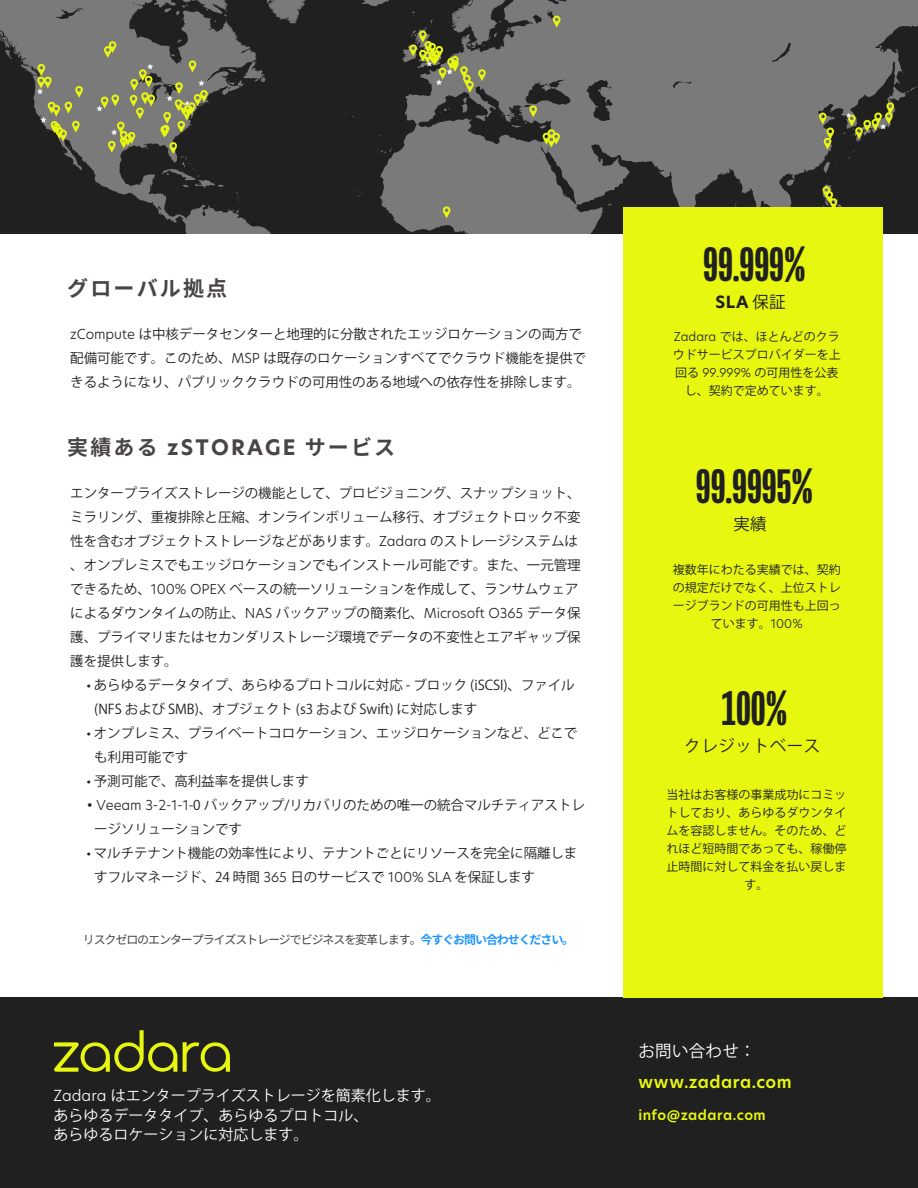
<style>
.page{position:relative;width:918px;height:1188px;background:#fff}
.page>*{position:absolute;margin:0;border:0;box-sizing:border-box;transform-origin:0 0}
.t1{font:500 49.5px "Mongoose";color:#202021}
.t2{font:700 21px "Noto Sans JP";letter-spacing:.105em;color:#494446}
.t3{font:600 16.5px "Hero New";letter-spacing:.03em;color:#e7f70f}
.t4{font:16.5px "Koz Go Pr 6 N";letter-spacing:.035em;color:#202021}
.t5{font:16.5px "Koz Go Pr 6 N";letter-spacing:.02em;color:#fff}
.t6{font:700 16.5px "Hero New";color:#202021}
.t7{font:15px/19.5px "Koz Go Pr 6 N";color:#fff}
.t8{font:13.5px/24px "Koz Go Pr 6 N";letter-spacing:-.005em;color:#202021}
.t9{font:600 13.5px "Hero New";letter-spacing:.035em;color:#e7f70f}
.t10{font:300 13.5px "Hero New";color:#1e96fc}
.t11{font:12px/18px "Koz Go Pr 6 N";color:#202021;text-align:center}
.t12{font:12px "Noto Sans JP";letter-spacing:-.09em;color:#494446}
.s1{font-family:"Hero New";font-weight:300}
.s2{font-family:"Hero New"}
.s3{font-weight:700;color:#1e96fc}
.s4{font-family:"Koz Go Pr 6 N";font-weight:400}
</style>
<div class="page">
<div style="left:0;top:998px;width:918px;height:190px;background:#202021"></div>
<svg style="left:183px;top:1042px;width:47px;height:30px"></svg>
<svg style="left:54px;top:1030px;width:123px;height:42px"></svg>
<img style="left:0;top:0;width:918px;height:233px">
<div style="left:623px;top:207px;width:259px;height:791px;background:#e7f70f"></div>
<h2 class="t2" style="left:67px;top:276px;width:161px">グローバル拠点</h2>
<p class="t8" style="left:70px;top:322px;width:517px"><span class="s1">zCompute</span> は中核データセンターと地理的に分散されたエッジロケーションの両方で配備可能です。このため、<span class="s1">MSP</span> は既存のロケーションすべてでクラウド機能を提供できるようになり、パブリッククラウドの可用性のある地域への依存性を排除します。</p>
<h2 class="t2" style="left:67px;top:436px;width:329px">実績ある <span class="s2">zSTORAGE</span> サービス</h2>
<p class="t8" style="left:70px;top:481px;width:512px">エンタープライズストレージの機能として、プロビジョニング、スナップショット、ミラリング、重複排除と圧縮、オンラインボリューム移行、オブジェクトロック不変性を含むオブジェクトストレージなどがあります。<span class="s1">Zadara</span> のストレージシステムは、オンプレミスでもエッジロケーションでもインストール可能です。また、一元管理できるため、<span class="s1">100% OPEX</span> ベースの統一ソリューションを作成して、ランサムウェアによるダウンタイムの防止、<span class="s1">NAS</span> バックアップの簡素化、<span class="s1">Microsoft O365</span> データ保護、プライマリまたはセカンダリストレージ環境でデータの不変性とエアギャップ保護を提供します。</p>
<p class="t8" style="left:94px;top:674px;width:482px;text-indent:-8px">• あらゆるデータタイプ、あらゆるプロトコルに対応 - ブロック (iSCSI)、ファイル(NFS および SMB)、オブジェクト (s3 および Swift) に対応します</p>
<p class="t8" style="left:94px;top:722px;width:485px;text-indent:-8px">• オンプレミス、プライベートコロケーション、エッジロケーションなど、どこでも利用可能です</p>
<p class="t8" style="left:87px;top:770px;width:224px">• 予測可能で、高利益率を提供します</p>
<p class="t8" style="left:94px;top:794px;width:492px;text-indent:-8px"><span class="s1">• Veeam 3-2-1-1</span>-0 バックアップ/リカバリのための唯一の統合マルチティアストレージソリューションです</p>
<p class="t8" style="left:94px;top:842px;width:485px;text-indent:-8px">• マルチテナント機能の効率性により、テナントごとにリソースを完全に隔離しますフルマネージド、24 時間 <span class="s1">365</span> 日のサービスで <span class="s1">100% SLA</span> を保証します</p>
<p class="t12" style="left:83px;top:933px;width:493px">リスクゼロのエンタープライズストレージでビジネスを変革します。<span class="s3">今すぐお問い合わせください。</span></p>
<p class="t10" style="left:552px;top:928px;width:5px">.</p>
<p class="t7" style="left:53px;top:1086px;width:389px"><span class="s1">Zadara</span> はエンタープライズストレージを簡素化します。あらゆるデータタイプ、あらゆるプロトコル、<br>あらゆるロケーションに対応します。</p>
<h1 class="t1" style="left:703px;top:236px;width:104px">99.999%</h1>
<p class="t6" style="left:715px;top:291px;width:72px">SLA <span class="s4">保証</span></p>
<p class="t11" style="left:673px;top:328px;width:170px"><span class="s1">Zadara</span> では、ほとんどのクラウドサービスプロバイダーを上回る <span class="s1">99.999%</span> の可用性を公表し、契約で定めています。</p>
<h1 class="t1" style="left:696px;top:458px;width:119px">99.9995%</h1>
<p class="t4" style="left:733px;top:515px;width:35px">実績</p>
<p class="t11" style="left:673px;top:561px;width:170px">複数年にわたる実績では、契約の規定だけでなく、上位ストレージブランドの可用性も上回っています。<span class="s1">100%</span></p>
<h1 class="t1" style="left:722px;top:680px;width:68px">100%</h1>
<p class="t4" style="left:684px;top:737px;width:138px">クレジットベース</p>
<p class="t11" style="left:666px;top:786px;width:182px">当社はお客様の事業成功にコミットしており、あらゆるダウンタイムを容認しません。そのため、どれほど短時間であっても、稼働停止時間に対して料金を払い戻します。</p>
<p class="t5" style="left:638px;top:1041px;width:119px">お問い合わせ：</p>
<p class="t3" style="left:638px;top:1071px;width:155px">www.zadara.com</p>
<p class="t9" style="left:638px;top:1105px;width:129px">info@zadara.com</p>
</div>
